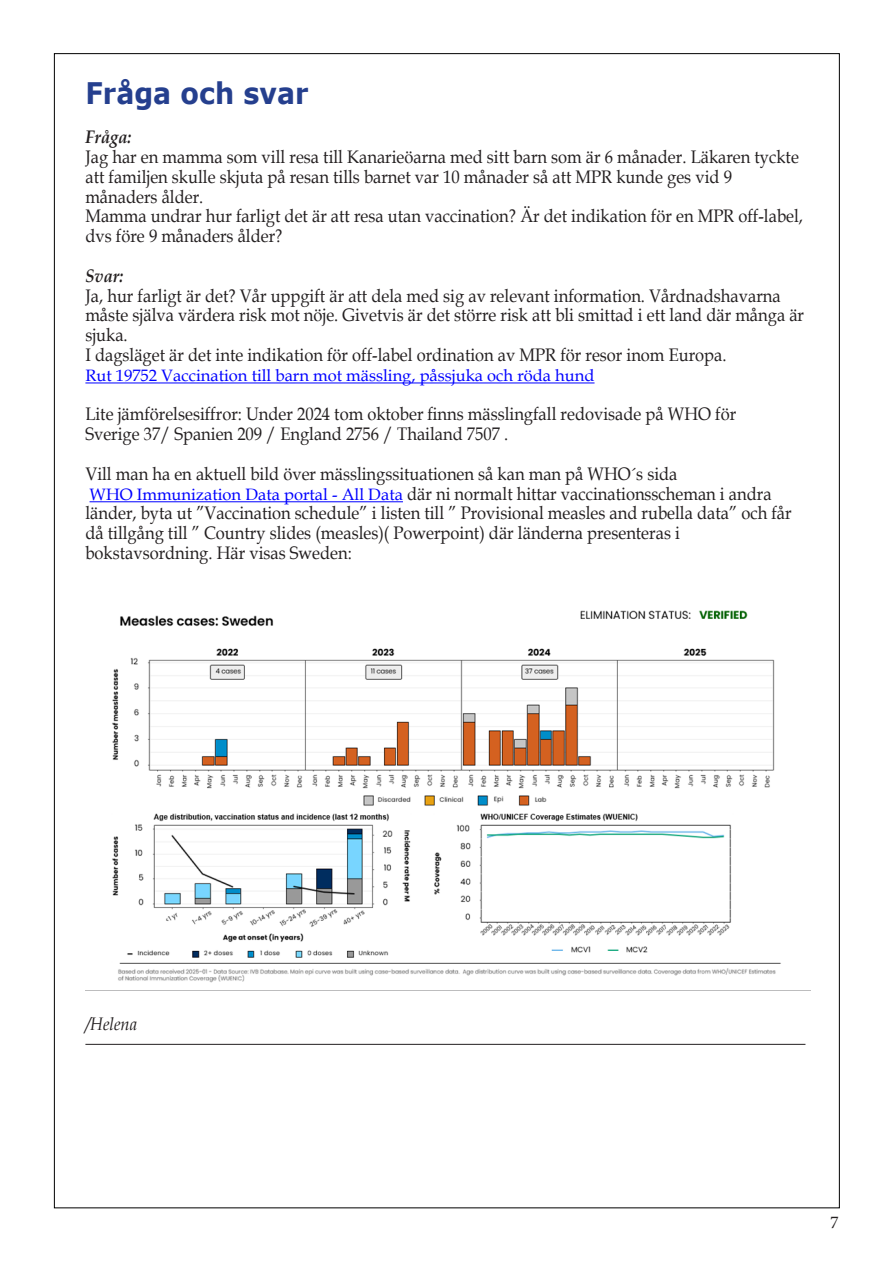
<style>
.page{position:relative;width:893px;height:1263px;background:#fff}
.page>*{position:absolute;margin:0;border:0;box-sizing:border-box;transform-origin:0 0}
.t1{font:700 29.7px "Verdana";color:#253f8e;scale:.91 1}
.t2{font:18.15px/19.8px "Book Antiqua";color:#231f20;scale:.91 1}
.t3{font:italic 700 18.15px "Book Antiqua";color:#231f20;scale:.91 1}
.t4{font:italic 18.15px "Book Antiqua";color:#231f20;scale:.91 1}
.t5{font:18px "Minion Pro";color:#231f20}
.t6{font:16.5px "Book Antiqua";color:#00f}
.s1{font-size:16.5px;color:#00f}
</style>
<div class="page">
<hr style="left:85px;top:1044px;width:720px;height:1px;background:#231f20">
<hr style="left:85px;top:382px;width:509px;height:1px;background:#00f">
<hr style="left:90px;top:501px;width:313px;height:1px;background:#00f">
<img style="left:86px;top:610px;width:725px;height:381px">
<p class="t1" style="left:85px;top:72px;width:247px">Fråga och svar</p>
<p class="t3" style="left:85px;top:124px;width:52px">Fråga:</p>
<p class="t2" style="left:85px;top:146px;width:785px">Jag har en mamma som vill resa till Kanarieöarna med sitt barn som är 6 månader. Läkaren tyckte att familjen skulle skjuta på resan tills barnet var 10 månader så att MPR kunde ges vid 9</p>
<p class="t2" style="left:85px;top:186px;width:131px">månaders ålder.</p>
<p class="t2" style="left:85px;top:206px;width:790px">Mamma undrar hur farligt det är att resa utan vaccination? Är det indikation för en MPR off-label, dvs före 9 månaders ålder?</p>
<p class="t3" style="left:85px;top:263px;width:43px">Svar:</p>
<p class="t2" style="left:85px;top:285px;width:791px">Ja, hur farligt är det? Vår uppgift är att dela med sig av relevant information. Vårdnadshavarna måste själva värdera risk mot nöje. Givetvis är det större risk att bli smittad i ett land där många är sjuka.</p>
<p class="t2" style="left:85px;top:344px;width:706px">I dagsläget är det inte indikation för off-label ordination av MPR för resor inom Europa.</p>
<p class="t6" style="left:85px;top:364px;width:511px">Rut 19752 Vaccination till barn mot mässling, påssjuka och röda hund</p>
<p class="t2" style="left:85px;top:404px;width:717px">Lite jämförelsesiffror: Under 2024 tom oktober finns mässlingfall redovisade på WHO för</p>
<p class="t2" style="left:85px;top:424px;width:466px">Sverige 37/ Spanien 209 / England 2756 / Thailand 7507 .</p>
<p class="t2" style="left:85px;top:463px;width:652px">Vill man ha en aktuell bild över mässlingssituationen så kan man på WHO´s sida</p>
<p class="t2" style="left:90px;top:483px;width:751px"><span class="s1">WHO Immunization Data portal - All Data</span> där ni normalt hittar vaccinationsscheman i andra</p>
<p class="t2" style="left:85px;top:503px;width:778px">länder, byta ut ”Vaccination schedule” i listen till ” Provisional measles and rubella data” och får då tillgång till ” Country slides (measles)( Powerpoint) där länderna presenteras i</p>
<p class="t2" style="left:85px;top:542px;width:294px">bokstavsordning. Här visas Sweden:</p>
<p class="t4" style="left:85px;top:1011px;width:58px">/Helena</p>
<p class="t5" style="left:830px;top:1210px;width:10px">7</p>
</div>
